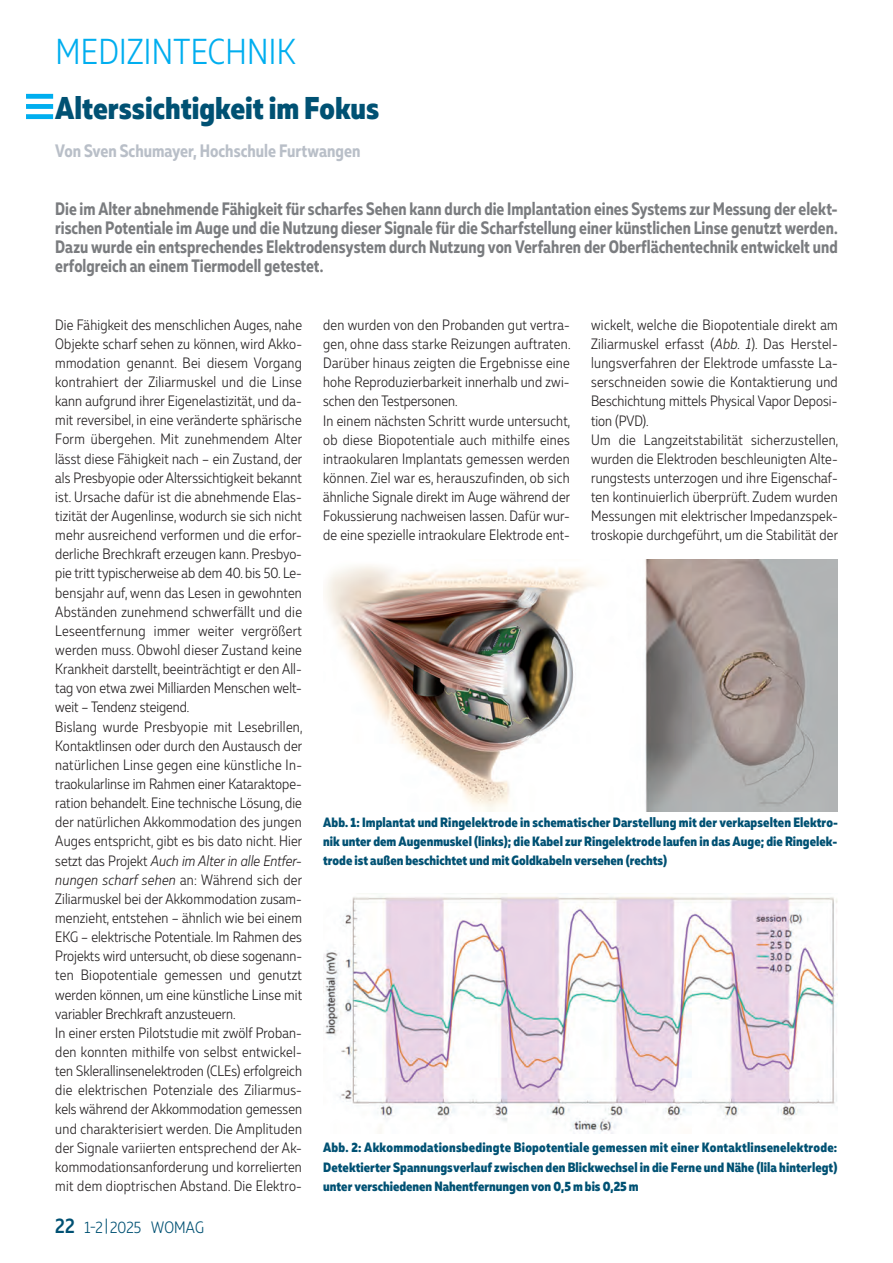
<style>
.page{position:relative;width:893px;height:1263px;background:#fff}
.page>*{position:absolute;margin:0;border:0;box-sizing:border-box;transform-origin:0 0}
.t1{font:300 36px "Muller Narrow";letter-spacing:.01em;color:#00aeef}
.t2{font:800 31.5px "Muller Narrow";color:#005173}
.t3{font:700 18px/19.2px "Muller Narrow";color:#7a7c7f;text-align:justify;scale:.94 1}
.t4{font:700 18px "Muller Narrow";color:#b9bfc8;scale:.96 1}
.t5{font:300 16.5px "Muller Narrow";letter-spacing:.01em;color:#005173}
.t6{font:300 15px/19.2px "Muller Narrow";letter-spacing:.01em;color:#231f20}
.t7{font:800 13.5px/19.2px "Muller Narrow";color:#005173;text-align:justify}
.s1{font-style:italic}
.s2{font-weight:500;font-size:21px}
</style>
<div class="page">
<div style="left:26px;top:94px;width:27px;height:5px;background:#00aeef"></div>
<div style="left:26px;top:114px;width:27px;height:5px;background:#00aeef"></div>
<div style="left:26px;top:104px;width:27px;height:5px;background:#00aeef"></div>
<img style="left:325px;top:559px;width:513px;height:253px">
<img style="left:323px;top:893px;width:515px;height:240px">
<h1 class="t1" style="left:55px;top:30px;width:242px">MEDIZINTECHNIK</h1>
<h2 class="t2" style="left:55px;top:88px;width:326px">Alterssichtigkeit im Fokus</h2>
<p class="t4" style="left:55px;top:140px;width:319px">Von Sven Schumayer, Hochschule Furtwangen</p>
<p class="t3" style="left:55px;top:199px;width:834px">Die im Alter abnehmende Fähigkeit für scharfes Sehen kann durch die Implantation eines Systems zur Messung der elekt&shy;rischen Potentiale im Auge und die Nutzung dieser Signale für die Scharfstellung einer künstlichen Linse genutzt werden.<br>Dazu wurde ein entsprechendes Elektrodensystem durch Nutzung von Verfahren der Oberflächentechnik entwickelt und erfolgreich an einem Tiermodell getestet.</p>
<p class="t6" style="left:55px;top:315px;width:249px">Die Fähigkeit des menschlichen Auges, nahe Objekte scharf sehen zu können, wird Akko&shy;mmodation genannt. Bei diesem Vorgang kontrahiert der Ziliarmuskel und die Linse kann aufgrund ihrer Eigenelastizität, und da&shy;mit reversibel, in eine veränderte sphärische Form übergehen. Mit zunehmendem Alter lässt diese Fähigkeit nach – ein Zustand, der als Presbyopie oder Alterssichtigkeit bekannt ist. Ursache dafür ist die abnehmende Elas&shy;tizität der Augenlinse, wodurch sie sich nicht mehr ausreichend verformen und die erfor&shy;derliche Brechkraft erzeugen kann. Presbyo&shy;pie tritt typischerweise ab dem 40. bis 50. Le&shy;bensjahr auf, wenn das Lesen in gewohnten Abständen zunehmend schwerfällt und die Leseentfernung immer weiter vergrößert werden muss. Obwohl dieser Zustand keine Krankheit darstellt, beeinträchtigt er den All&shy;tag von etwa zwei Milliarden Menschen welt&shy;weit – Tendenz steigend.<br>Bislang wurde Presbyopie mit Lesebrillen, Kontaktlinsen oder durch den Austausch der natürlichen Linse gegen eine künstliche In&shy;traokularlinse im Rahmen einer Kataraktope&shy;ration behandelt. Eine technische Lösung, die der natürlichen Akkommodation des jungen Auges entspricht, gibt es bis dato nicht. Hier setzt das Projekt <span class="s1">Auch im Alter in alle Entfer&shy;nungen scharf sehen</span> an: Während sich der Ziliarmuskel bei der Akkommodation zusam&shy;menzieht, entstehen – ähnlich wie bei einem EKG – elektrische Potentiale. Im Rahmen des Projekts wird untersucht, ob diese sogenann&shy;ten Biopotentiale gemessen und genutzt werden können, um eine künstliche Linse mit variabler Brechkraft anzusteuern.<br>In einer ersten Pilotstudie mit zwölf Proban&shy;den konnten mithilfe von selbst entwickel&shy;ten Sklerallinsenelektroden (CLEs) erfolgreich die elektrischen Potenziale des Ziliarmus&shy;kels während der Akkommodation gemessen und charakterisiert werden. Die Amplituden der Signale variierten entsprechend der Ak&shy;kommodationsanforderung und korrelierten mit dem dioptrischen Abstand. Die Elektro-</p>
<p class="t6" style="left:323px;top:315px;width:249px">den wurden von den Probanden gut vertra&shy;gen, ohne dass starke Reizungen auftraten.<br>Darüber hinaus zeigten die Ergebnisse eine hohe Reproduzierbarkeit innerhalb und zwi&shy;schen den Testpersonen.<br>In einem nächsten Schritt wurde untersucht, ob diese Biopotentiale auch mithilfe eines intraokularen Implantats gemessen werden können. Ziel war es, herauszufinden, ob sich ähnliche Signale direkt im Auge während der Fokussierung nachweisen lassen. Dafür wur&shy;de eine spezielle intraokulare Elektrode ent-</p>
<p class="t6" style="left:591px;top:315px;width:249px">wickelt, welche die Biopotentiale direkt am Ziliarmuskel erfasst (<span class="s1">Abb. 1</span>). Das Herstel&shy;lungsverfahren der Elektrode umfasste La&shy;serschneiden sowie die Kontaktierung und Beschichtung mittels Physical Vapor Deposi&shy;tion (PVD).<br>Um die Langzeitstabilität sicherzustellen, wurden die Elektroden beschleunigten Alte&shy;rungstests unterzogen und ihre Eigenschaf&shy;ten kontinuierlich überprüft. Zudem wurden Messungen mit elektrischer Impedanzspek&shy;troskopie durchgeführt, um die Stabilität der</p>
<p class="t7" style="left:323px;top:813px;width:516px">Abb. 1: Implantat und Ringelektrode in schematischer Darstellung mit der verkapselten Elektro&shy;nik unter dem Augenmuskel (links); die Kabel zur Ringelektrode laufen in das Auge; die Ringelek&shy;trode ist außen beschichtet und mit Goldkabeln versehen (rechts)</p>
<p class="t7" style="left:323px;top:1138px;width:516px">Abb. 2: Akkommodationsbedingte Biopotentiale gemessen mit einer Kontaktlinsenelektrode:<br>Detektierter Spannungsverlauf zwischen den Blickwechsel in die Ferne und Nähe (lila hinterlegt) unter verschiedenen Nahentfernungen von 0,5 m bis 0,25 m</p>
<p class="t5" style="left:55px;top:1217px;width:150px"><span class="s2">22</span> 1-2 | 2025 WOMAG</p>
</div>
